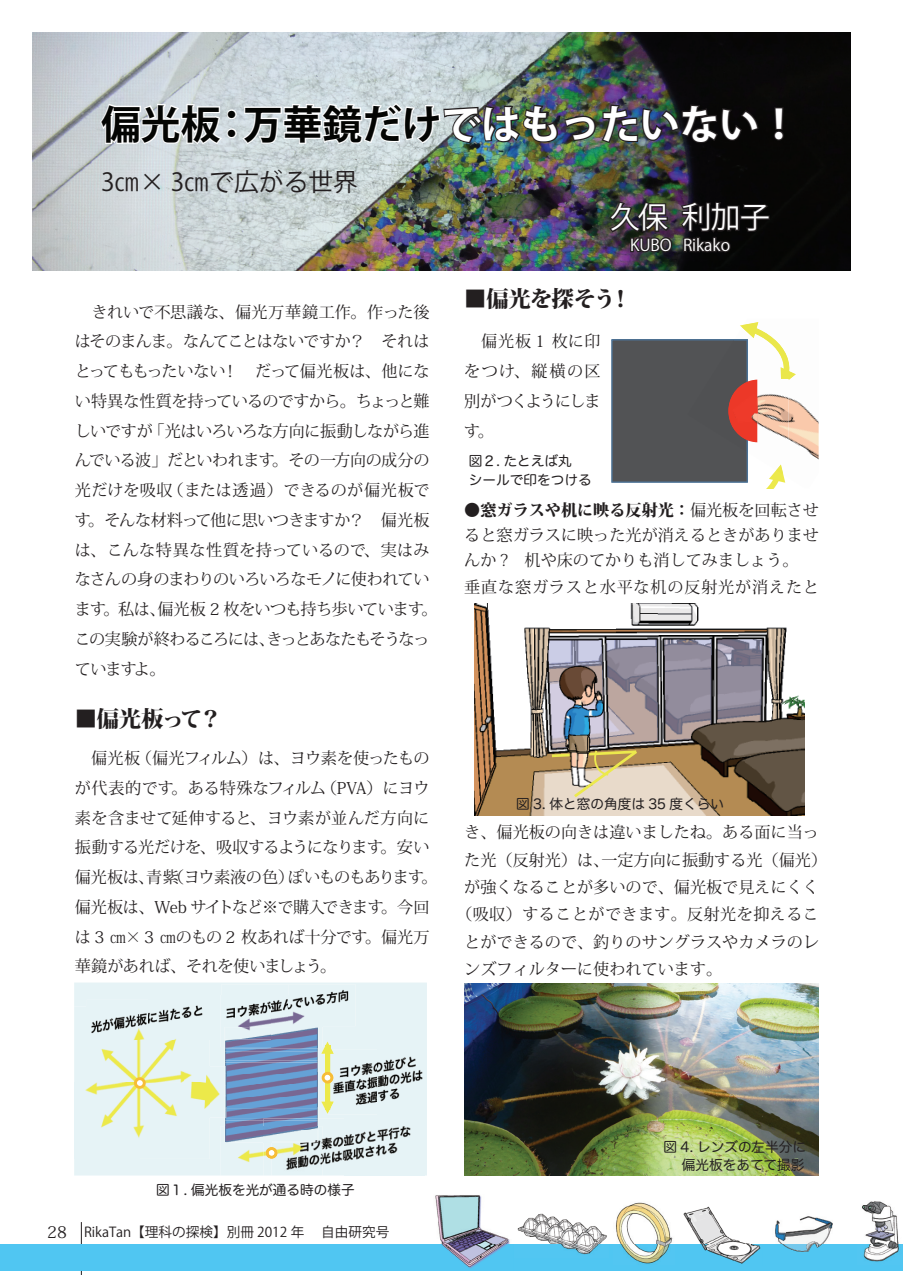
<style>
.page{position:relative;width:903px;height:1275px;background:#fff}
.page>*{position:absolute;margin:0;border:0;box-sizing:border-box;transform-origin:0 0}
.t1{font:700 39.73px "Koz Go Pro";color:#040503}
.t2{font:29.75px "Koz Go Pro";color:#fff}
.t3{font:24.85px "Koz Go Pro";color:#231f20}
.t4{font:800 22.4px "Koz Min Pro";letter-spacing:-.035em;color:#231f20}
.t5{font:16.1px/29.8px "Koz Min Pro";letter-spacing:-.03em;color:#231f20}
.t6{font:16.1px/29.8px "Koz Min Pro";color:#231f20;text-align:justify}
.t7{font:16.1px/29.8px "Koz Min Pro";letter-spacing:-.025em;color:#231f20}
.t8{font:16.1px "Koz Min Pro";letter-spacing:.025em;color:#231f20}
.t9{font:16.1px "Koz Min Pro";letter-spacing:.05em;color:#231f20}
.t10{font:16.1px "Koz Go Pro";color:#fff}
.t11{font:13.65px/18.6px "Hira Maru Pro N W4";color:#231f20}
.t12{font:13.65px "Koz Go Pro";color:#231f20}
.s1{color:#fff}
.s2{font-weight:800}
</style>
<div class="page">
<hr style="left:81px;top:1222px;width:1px;height:53px;background:#231f20">
<img style="left:32px;top:32px;width:819px;height:238px">
<div style="left:0;top:1244px;width:903px;height:27px;background:#50c6f2"></div>
<img style="left:517px;top:1213px;width:90px;height:42px">
<img style="left:435px;top:1195px;width:75px;height:73px">
<img style="left:616px;top:1202px;width:57px;height:62px">
<img style="left:862px;top:1201px;width:37px;height:61px">
<img style="left:775px;top:1216px;width:57px;height:36px">
<img style="left:683px;top:1206px;width:78px;height:58px">
<img style="left:99px;top:32px;width:661px;height:114px">
<svg style="left:772px;top:106px;width:13px;height:36px"></svg>
<img style="left:606px;top:200px;width:67px;height:54px">
<svg style="left:679px;top:200px;width:92px;height:54px;background:#151314"></svg>
<svg style="left:611px;top:322px;width:208px;height:166px"></svg>
<div style="left:74px;top:982px;width:353px;height:193px;background:#e6f3f6"></div>
<img style="left:225px;top:1047px;width:93px;height:15px">
<img style="left:225px;top:1051px;width:93px;height:9px">
<img style="left:227px;top:1072px;width:91px;height:37px">
<img style="left:225px;top:1062px;width:93px;height:10px">
<img style="left:227px;top:1074px;width:91px;height:9px">
<img style="left:227px;top:1097px;width:91px;height:10px">
<img style="left:225px;top:1109px;width:93px;height:12px">
<img style="left:225px;top:1121px;width:38px;height:5px">
<img style="left:220px;top:1126px;width:43px;height:49px">
<img style="left:225px;top:1126px;width:38px;height:15px">
<img style="left:220px;top:995px;width:102px;height:52px">
<img style="left:225px;top:1027px;width:93px;height:20px">
<img style="left:225px;top:1039px;width:47px;height:8px">
<img style="left:74px;top:1006px;width:136px;height:153px">
<div style="left:135px;top:1079px;width:9px;height:8px;background:#fff;border-radius:50%"></div>
<div style="left:134px;top:1077px;width:12px;height:12px;border:3px solid #f6bd37;border-radius:50%"></div>
<div style="left:325px;top:1045px;width:5px;height:65px;background:#ece94b"></div>
<img style="left:221px;top:984px;width:134px;height:42px">
<img style="left:221px;top:995px;width:101px;height:31px">
<img style="left:322px;top:1118px;width:102px;height:57px">
<img style="left:263px;top:1118px;width:55px;height:8px">
<img style="left:263px;top:1159px;width:9px;height:16px">
<img style="left:272px;top:1126px;width:50px;height:49px">
<img style="left:277px;top:1141px;width:41px;height:1px">
<img style="left:277px;top:1130px;width:41px;height:11px">
<img style="left:277px;top:1126px;width:41px;height:4px">
<svg style="left:263px;top:1126px;width:14px;height:33px"></svg>
<img style="left:330px;top:1050px;width:97px;height:64px">
<svg style="left:318px;top:1101px;width:16px;height:25px"></svg>
<svg style="left:321px;top:1041px;width:13px;height:13px"></svg>
<svg style="left:318px;top:1072px;width:15px;height:14px"></svg>
<img style="left:87px;top:999px;width:123px;height:40px">
<img style="left:87px;top:1006px;width:61px;height:33px">
<img style="left:184px;top:1066px;width:41px;height:51px">
<svg style="left:225px;top:1066px;width:2px;height:51px"></svg>
<svg style="left:184px;top:1083px;width:26px;height:1px"></svg>
<img style="left:475px;top:604px;width:329px;height:211px">
<svg style="left:549px;top:748px;width:91px;height:52px;background:#ccba96"></svg>
<img style="left:464px;top:983px;width:355px;height:192px">
<h1 class="t1" style="left:101px;top:99px;width:699px">偏光板：万華鏡だけ<span class="s1">ではもったいない！</span></h1>
<h3 class="t3" style="left:101px;top:165px;width:258px">3㎝× 3㎝で広がる世界</h3>
<p class="t5" style="left:75px;top:296px;width:364px">　きれいで不思議な、偏光万華鏡工作。作った後はそのまんま。なんてことはないですか？　それはとってももったいない！　だって偏光板は、他にない特異な性質を持っているのですから。ちょっと難しいですが「光はいろいろな方向に振動しながら進んでいる波」だといわれます。その一方向の成分の光だけを吸収（または透過）できるのが偏光板です。そんな材料って他に思いつきますか？　偏光板は、こんな特異な性質を持っているので、実はみなさんの身のまわりのいろいろなモノに使われています。私は、偏光板 2 枚をいつも持ち歩いています。この実験が終わるころには、きっとあなたもそうなっていますよ。</p>
<h3 class="t4" style="left:75px;top:702px;width:149px">■偏光板って？</h3>
<p class="t7" style="left:75px;top:743px;width:364px">　偏光板（偏光フィルム）は、ヨウ素を使ったものが代表的です。ある特殊なフィルム（PVA）にヨウ素を含ませて延伸すると、ヨウ素が並んだ方向に振動する光だけを、吸収するようになります。安い偏光板は、青紫（ヨウ素液の色）ぽいものもあります。偏光板は、Web サイトなど※で購入できます。今回は 3 ㎝× 3 ㎝のもの 2 枚あれば十分です。偏光万華鏡があれば、それを使いましょう。</p>
<h2 class="t2" style="left:610px;top:198px;width:161px">久保 利加子</h2>
<p class="t10" style="left:630px;top:235px;width:102px">KUBO Rikako</p>
<h3 class="t4" style="left:464px;top:282px;width:169px">■偏光を探そう！</h3>
<p class="t6" style="left:464px;top:326px;width:138px">　偏光板 1 枚に印をつけ、縦横の区別がつくようにします。</p>
<p class="t11" style="left:469px;top:451px;width:124px">図２. たとえば丸<br>シールで印をつける</p>
<p class="t6" style="left:464px;top:497px;width:356px;line-height:24.8px"><span class="s2">●窓ガラスや机に映る反射光：</span>偏光板を回転させると窓ガラスに映った光が消えるときがありませんか ?　机や床のてかりも消してみましょう。</p>
<p class="t9" style="left:464px;top:575px;width:356px">垂直な窓ガラスと水平な机の反射光が消えたと</p>
<p class="t11" style="left:516px;top:793px;width:210px">図 3. 体と窓の角度は 35 度くらい</p>
<p class="t6" style="left:464px;top:817px;width:356px">き、偏光板の向きは違いましたね。ある面に当っ</p>
<p class="t6" style="left:464px;top:844px;width:364px">た光（反射光）は、一定方向に振動する光（偏光）</p>
<p class="t6" style="left:464px;top:872px;width:356px">が強くなることが多いので、偏光板で見えにくく</p>
<p class="t8" style="left:456px;top:903px;width:364px">（吸収）することができます。反射光を抑えるこ</p>
<p class="t6" style="left:464px;top:926px;width:356px">とができるので、釣りのサングラスやカメラのレ</p>
<p class="t6" style="left:464px;top:953px;width:259px">ンズフィルターに使われています。</p>
<p class="t11" style="left:156px;top:1179px;width:200px">図１. 偏光板を光が通る時の様子</p>
<p class="t6" style="left:47px;top:1217px;width:21px">28</p>
<p class="t12" style="left:84px;top:1223px;width:307px">RikaTan【理科の探検】別冊 2012 年 　自由研究号</p>
<p class="t11" style="left:663px;top:1136px;width:144px;text-align:right">図 4. レンズの左半分に偏光板をあてて撮影</p>
</div>
